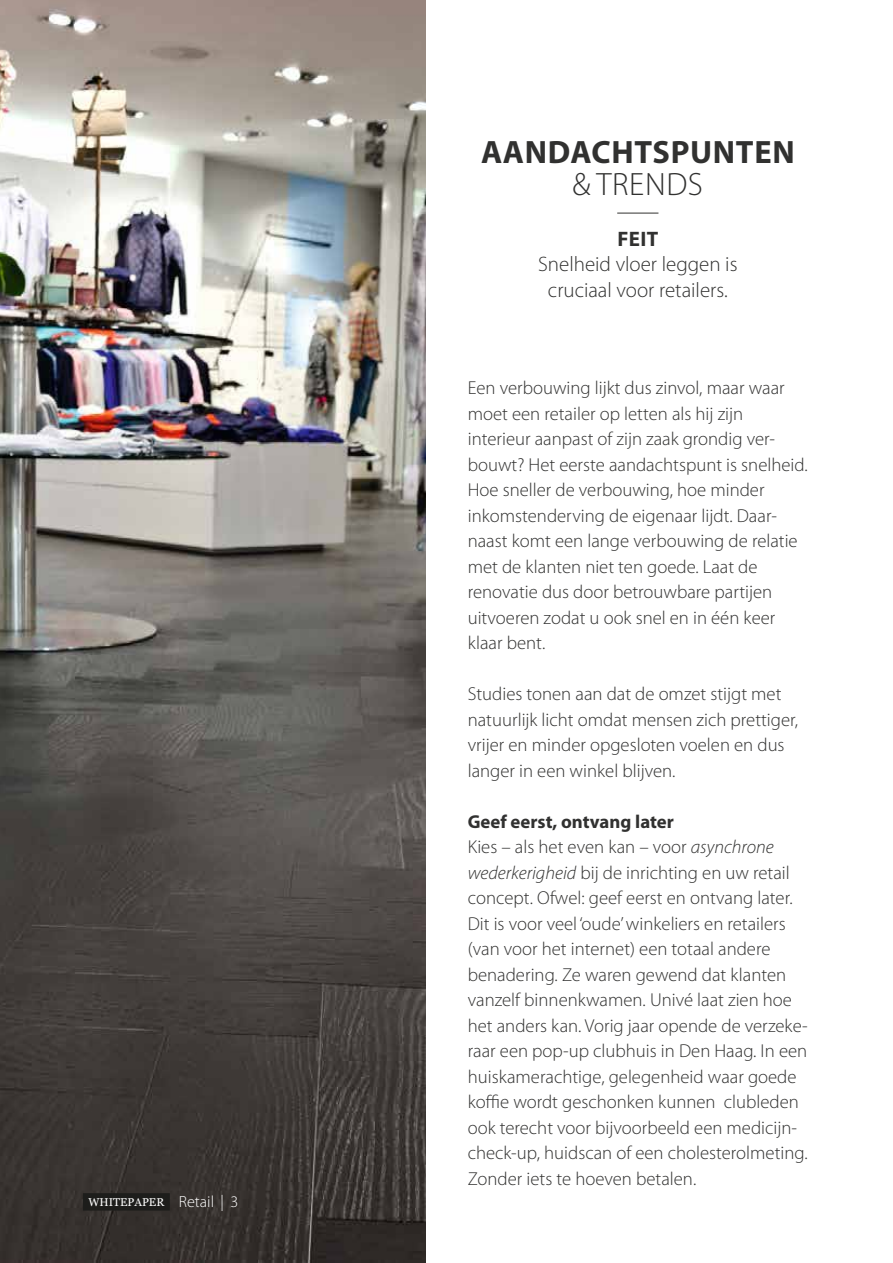
<style>
.page{position:relative;width:893px;height:1263px;background:#fff}
.page>*{position:absolute;margin:0;border:0;box-sizing:border-box;transform-origin:0 0}
.titel{font:700 32.4px "Myriad Pro";letter-spacing:.02em;color:#313130}
.titel-2{font:300 32.4px "Myriad Pro";letter-spacing:.02em;color:#313130}
.feitje{font:300 21px/25.5px "Myriad Pro";color:#313130;text-align:center}
.brood{font:300 18.75px/25.5px "Myriad Pro";color:#313130}
.brood-2{font:700 18.75px "Myriad Pro";color:#313130}
.t1{font:11.4px "Georgia";color:#fff}
.s1{font-family:"Myriad Pro";font-weight:300;font-size:16.2px}
.s2{font-weight:700}
.s3{font-style:italic}
</style>
<div class="page">
<img style="left:0;top:0;width:425px;height:1263px">
<hr style="left:617px;top:213px;width:41px;height:1px;background:#313130">
<div style="left:83px;top:1193px;width:87px;height:17px;background:#1d1d1b"></div>
<p class="t1" style="left:88px;top:1193px;width:152px">WHITEPAPER <span class="s1">Retail | 3</span></p>
<p class="titel" style="left:481px;top:134px;width:315px">AANDACHTSPUNTEN</p>
<p class="titel-2" style="left:572px;top:166px;width:132px">&amp; TRENDS</p>
<p class="feitje" style="left:538px;top:226px;width:201px"><span class="s2">FEIT<br></span>Snelheid vloer leggen is cruciaal voor retailers.</p>
<p class="brood" style="left:468px;top:375px;width:341px">Een verbouwing lijkt dus zinvol, maar waar moet een retailer op letten als hij zijn interieur aanpast of zijn zaak grondig ver&shy;bouwt? Het eerste aandachtspunt is snelheid.<br>Hoe sneller de verbouwing, hoe minder inkomstenderving de eigenaar lijdt. Daar&shy;naast komt een lange verbouwing de relatie met de klanten niet ten goede. Laat de renovatie dus door betrouwbare partijen uitvoeren zodat u ook snel en in één keer klaar bent.</p>
<p class="brood" style="left:468px;top:681px;width:332px">Studies tonen aan dat de omzet stijgt met natuurlijk licht omdat mensen zich prettiger, vrijer en minder opgesloten voelen en dus langer in een winkel blijven.</p>
<p class="brood-2" style="left:468px;top:811px;width:208px">Geef eerst, ontvang later</p>
<p class="brood" style="left:468px;top:834px;width:342px">Kies – als het even kan – voor <span class="s3">asynchrone wederkerigheid</span> bij de inrichting en uw retail concept. Ofwel: geef eerst en ontvang later.<br>Dit is voor veel ‘oude’ winkeliers en retailers (van voor het internet) een totaal andere benadering. Ze waren gewend dat klanten vanzelf binnenkwamen. Univé laat zien hoe het anders kan. Vorig jaar opende de verzeke&shy;raar een pop-up clubhuis in Den Haag. In een huiskamerachtige, gelegenheid waar goede koffie wordt geschonken kunnen clubleden ook terecht voor bijvoorbeeld een medicijn&shy;check-up, huidscan of een cholesterolmeting.<br>Zonder iets te hoeven betalen.</p>
</div>
